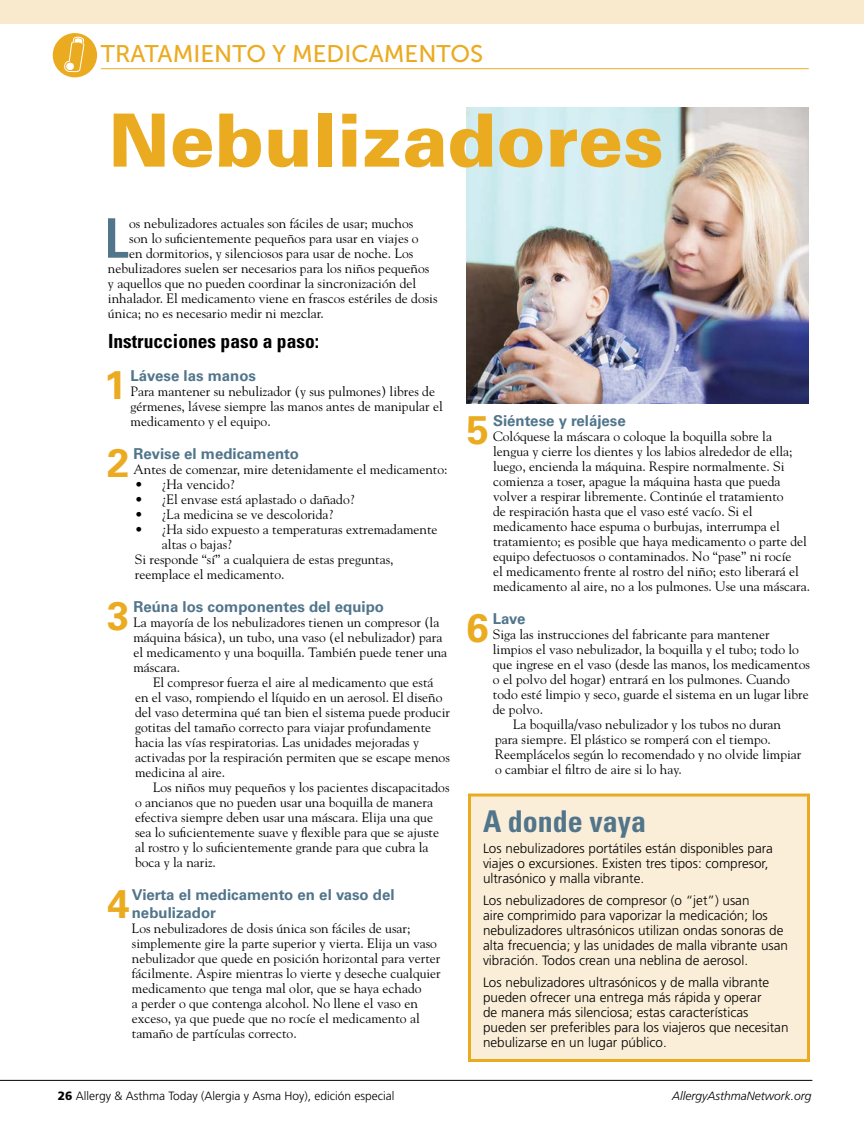
<style>
.page{position:relative;width:864px;height:1134px;background:#fff}
.page>*{position:absolute;margin:0;border:0;box-sizing:border-box;transform-origin:0 0}
.t1{font:900 73.5px "Univers";color:#ebab21}
.t2{font:700 condensed 56.55px "Frutiger";color:#51758b}
.t3{font:700 39.9px "Univers";color:#ebab21}
.t4{font:700 condensed 30px "Univers";color:#51758b}
.t5{font:24px "Museo Sans 500";color:#ebab21}
.t6{font:700 condensed 19.5px "Univers";color:#000}
.t7{font:700 15px/18px "Univers";color:#51758b}
.t8{font:13.5px/15px "Goudy";color:#000}
.t9{font:300 13.5px/15px "Frutiger";color:#000}
.t10{font:300 12px "Frutiger";color:#000}
.t11{font:italic 300 12px "Frutiger";color:#000}
.s1{font-weight:900}
</style>
<div class="page">
<div style="left:0;top:0;width:864px;height:24px;background:#faeacd"></div>
<hr style="left:0;top:1080px;width:812px;height:1px;background:#000">
<hr style="left:101px;top:68px;width:708px;height:1px;background:#ebab21">
<div style="left:53px;top:33px;width:44px;height:44px;background:#ebab21;border-radius:50%"></div>
<svg style="left:63px;top:36px;width:21px;height:36px"></svg>
<div style="left:470px;top:795px;width:338px;height:265px;background:#fbeed8"></div>
<div style="left:468px;top:794px;width:342px;height:268px;border:3px solid #ebab21"></div>
<img style="left:467px;top:108px;width:342px;height:296px">
<h3 class="t5" style="left:101px;top:40px;width:384px">TRATAMIENTO Y MEDICAMENTOS</h3>
<h1 class="t1" style="left:109px;top:94px;width:557px">Nebulizadores</h1>
<h2 class="t2" style="left:104px;top:205px;width:27px">L</h2>
<p class="t8" style="left:129px;top:215px;width:286px">os nebulizadores actuales son fáciles de usar; muchos</p>
<p class="t8" style="left:129px;top:230px;width:291px">son lo suficientemente pequeños para usar en viajes o</p>
<p class="t8" style="left:129px;top:245px;width:286px">en dormitorios, y silenciosos para usar de noche. Los</p>
<p class="t8" style="left:108px;top:260px;width:323px">nebulizadores suelen ser necesarios para los niños pequeños</p>
<p class="t8" style="left:108px;top:275px;width:310px">y aquellos que no pueden coordinar la sincronización del</p>
<p class="t8" style="left:108px;top:290px;width:331px">inhalador. El medicamento viene en frascos estériles de dosis</p>
<p class="t8" style="left:108px;top:305px;width:217px">única; no es necesario medir ni mezclar.</p>
<h3 class="t6" style="left:108px;top:329px;width:213px">Instrucciones paso a paso:</h3>
<h3 class="t3" style="left:104px;top:361px;width:24px">1</h3>
<p class="t7" style="left:131px;top:367px;width:127px">Lávese las manos</p>
<p class="t8" style="left:131px;top:383px;width:314px">Para mantener su nebulizador (y sus pulmones) libres de gérmenes, lávese siempre las manos antes de manipular el medicamento y el equipo.</p>
<h3 class="t3" style="left:107px;top:439px;width:24px">2</h3>
<p class="t7" style="left:133px;top:445px;width:167px">Revise el medicamento</p>
<p class="t8" style="left:133px;top:461px;width:316px">Antes de comenzar, mire detenidamente el medicamento:</p>
<p class="t8" style="left:135px;top:476px;width:101px">• ¿Ha vencido?</p>
<p class="t8" style="left:135px;top:491px;width:221px">• ¿El envase está aplastado o dañado?</p>
<p class="t8" style="left:135px;top:506px;width:199px">• ¿La medicina se ve descolorida?</p>
<p class="t8" style="left:135px;top:521px;width:304px">• ¿Ha sido expuesto a temperaturas extremadamente</p>
<p class="t8" style="left:162px;top:536px;width:71px">altas o bajas?</p>
<p class="t8" style="left:135px;top:551px;width:260px">Si responde “sí” a cualquiera de estas preguntas,</p>
<p class="t8" style="left:135px;top:566px;width:151px">reemplace el medicamento.</p>
<h3 class="t3" style="left:107px;top:592px;width:24px">3</h3>
<p class="t7" style="left:133px;top:598px;width:252px">Reúna los componentes del equipo</p>
<p class="t8" style="left:133px;top:614px;width:315px">La mayoría de los nebulizadores tienen un compresor (la máquina básica), un tubo, una vaso (el nebulizador) para el medicamento y una boquilla. También puede tener una máscara.</p>
<p class="t8" style="left:135px;top:674px;width:317px;text-indent:18px">El compresor fuerza el aire al medicamento que está en el vaso, rompiendo el líquido en un aerosol. El diseño del vaso determina qué tan bien el sistema puede producir gotitas del tamaño correcto para viajar profundamente hacia las vías respiratorias. Las unidades mejoradas y activadas por la respiración permiten que se escape menos medicina al aire.</p>
<p class="t8" style="left:135px;top:779px;width:316px;text-indent:18px">Los niños muy pequeños y los pacientes discapacitados o ancianos que no pueden usar una boquilla de manera efectiva siempre deben usar una máscara. Elija una que sea lo suficientemente suave y flexible para que se ajuste al rostro y lo suficientemente grande para que cubra la boca y la nariz.</p>
<h3 class="t3" style="left:107px;top:880px;width:24px">4</h3>
<p class="t7" style="left:132px;top:886px;width:264px">Vierta el medicamento en el vaso del nebulizador</p>
<p class="t8" style="left:132px;top:920px;width:310px">Los nebulizadores de dosis única son fáciles de usar; simplemente gire la parte superior y vierta. Elija un vaso nebulizador que quede en posición horizontal para verter fácilmente. Aspire mientras lo vierte y deseche cualquier medicamento que tenga mal olor, que se haya echado<br>a perder o que contenga alcohol. No llene el vaso en exceso, ya que puede que no rocíe el medicamento al tamaño de partículas correcto.</p>
<h3 class="t3" style="left:467px;top:407px;width:24px">5</h3>
<p class="t7" style="left:493px;top:412px;width:134px">Siéntese y relájese</p>
<p class="t8" style="left:493px;top:429px;width:318px">Colóquese la máscara o coloque la boquilla sobre la lengua y cierre los dientes y los labios alrededor de ella; luego, encienda la máquina. Respire normalmente. Si comienza a toser, apague la máquina hasta que pueda volver a respirar libremente. Continúe el tratamiento<br>de respiración hasta que el vaso esté vacío. Si el medicamento hace espuma o burbujas, interrumpa el tratamiento; es posible que haya medicamento o parte del equipo defectuosos o contaminados. No “pase” ni rocíe<br>el medicamento frente al rostro del niño; esto liberará el medicamento al aire, no a los pulmones. Use una máscara.</p>
<h3 class="t3" style="left:467px;top:605px;width:24px">6</h3>
<p class="t7" style="left:493px;top:610px;width:34px">Lave</p>
<p class="t8" style="left:493px;top:627px;width:278px">Siga las instrucciones del fabricante para mantener</p>
<p class="t8" style="left:493px;top:642px;width:308px">limpios el vaso nebulizador, la boquilla y el tubo; todo lo</p>
<p class="t8" style="left:493px;top:657px;width:319px">que ingrese en el vaso (desde las manos, los medicamentos</p>
<p class="t8" style="left:493px;top:672px;width:298px">o el polvo del hogar) entrará en los pulmones. Cuando</p>
<p class="t8" style="left:493px;top:687px;width:317px">todo esté limpio y seco, guarde el sistema en un lugar libre</p>
<p class="t8" style="left:493px;top:702px;width:52px">de polvo.</p>
<p class="t8" style="left:513px;top:717px;width:270px">La boquilla/vaso nebulizador y los tubos no duran</p>
<p class="t8" style="left:495px;top:732px;width:277px">para siempre. El plástico se romperá con el tiempo.</p>
<p class="t8" style="left:495px;top:747px;width:308px">Reemplácelos según lo recomendado y no olvide limpiar</p>
<p class="t8" style="left:495px;top:762px;width:188px">o cambiar el filtro de aire si lo hay.</p>
<h3 class="t4" style="left:483px;top:803px;width:165px">A donde vaya</h3>
<p class="t9" style="left:483px;top:842px;width:292px">Los nebulizadores portátiles están disponibles para viajes o excursiones. Existen tres tipos: compresor, ultrasónico y malla vibrante.</p>
<p class="t9" style="left:483px;top:893px;width:307px">Los nebulizadores de compresor (o “jet”) usan<br>aire comprimido para vaporizar la medicación; los nebulizadores ultrasónicos utilizan ondas sonoras de alta frecuencia; y las unidades de malla vibrante usan vibración. Todos crean una neblina de aerosol.</p>
<p class="t9" style="left:483px;top:975px;width:307px">Los nebulizadores ultrasónicos y de malla vibrante pueden ofrecer una entrega más rápida y operar<br>de manera más silenciosa; estas características pueden ser preferibles para los viajeros que necesitan nebulizarse en un lugar público.</p>
<p class="t10" style="left:58px;top:1089px;width:338px"><span class="s1">26</span> Allergy &amp; Asthma Today (Alergia y Asma Hoy), edición especial</p>
<p class="t11" style="left:672px;top:1089px;width:141px">AllergyAsthmaNetwork.org</p>
</div>
